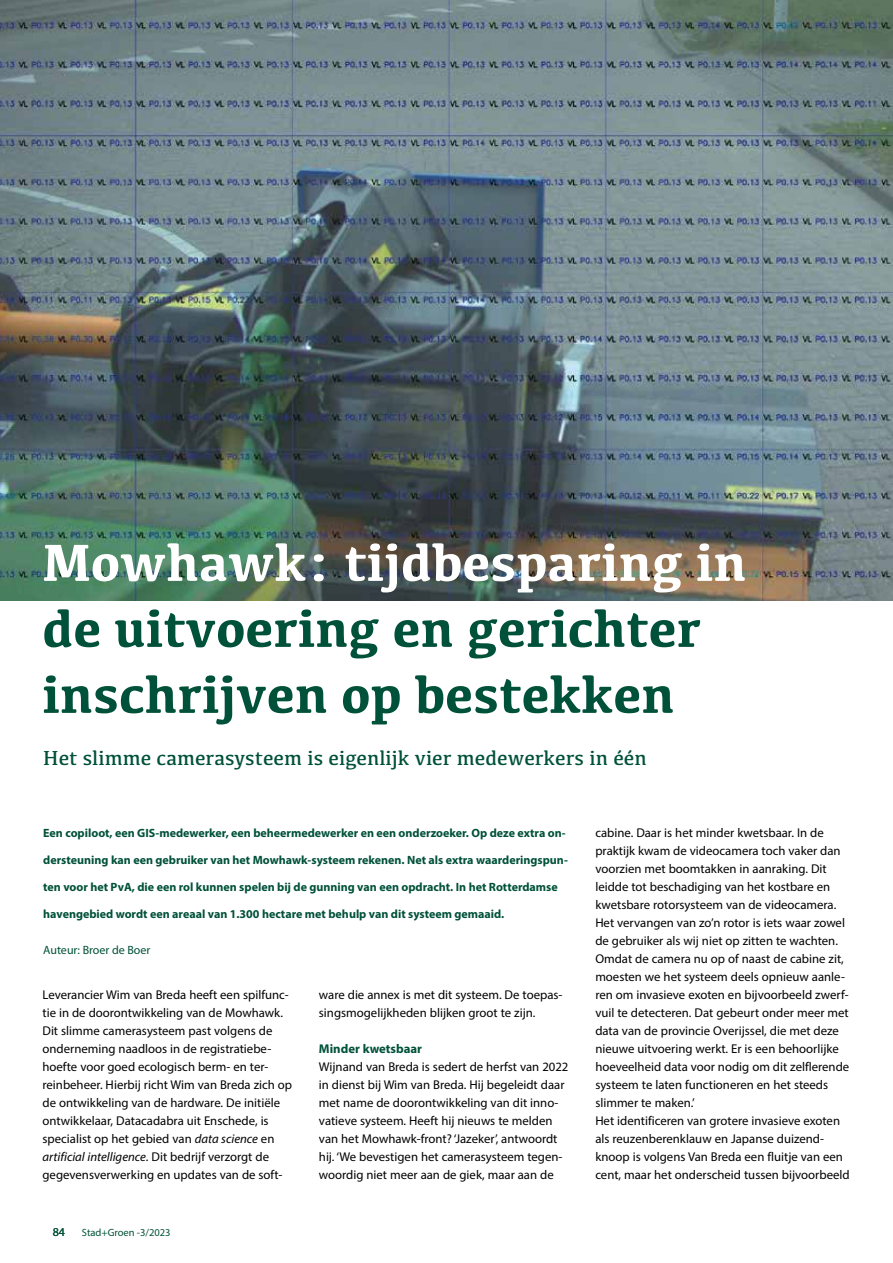
<style>
.page{position:relative;width:893px;height:1263px;background:#fff}
.page>*{position:absolute;margin:0;border:0;box-sizing:border-box;transform-origin:0 0}
.t1{font:700 54px/66px "Kefa";color:#005139}
.t2{font:700 54px "Kefa";color:#fff}
.t3{font:21px "Kefa";color:#005139}
.t4{font:12.75px/18px "Myriad Pro";color:#000}
.t5{font:700 12.75px "Myriad Pro";color:#005139}
.t6{font:700 12px "Myriad Pro";color:#005139}
.t7{font:12px "Myriad Pro";color:#005139}
.t8{font:10.5px "Myriad Pro";color:#005139}
.s1{font-style:italic}
</style>
<div class="page">
<img style="left:0;top:0;width:893px;height:600px">
<h1 class="t2" style="left:43px;top:527px;width:705px">Mowhawk: tijdbesparing in</h1>
<h1 class="t1" style="left:43px;top:593px;width:660px">de uitvoering en gerichter inschrijven op bestekken</h1>
<h2 class="t3" style="left:43px;top:745px;width:605px">Het slimme camerasysteem is eigenlijk vier medewerkers in één</h2>
<p class="t6" style="left:43px;top:825px;width:524px">Een copiloot, een GIS-medewerker, een beheermedewerker en een onderzoeker. Op deze extra on-</p>
<p class="t6" style="left:43px;top:852px;width:526px">dersteuning kan een gebruiker van het Mowhawk-systeem rekenen. Net als extra waarderingspun-</p>
<p class="t6" style="left:43px;top:879px;width:516px">ten voor het PvA, die een rol kunnen spelen bij de gunning van een opdracht. In het Rotterdamse</p>
<p class="t6" style="left:43px;top:906px;width:462px">havengebied wordt een areaal van 1.300 hectare met behulp van dit systeem gemaaid.</p>
<p class="t7" style="left:43px;top:943px;width:109px">Auteur: Broer de Boer</p>
<p class="t4" style="left:43px;top:986px;width:251px">Leverancier Wim van Breda heeft een spilfunc&shy;tie in de doorontwikkeling van de Mowhawk.<br>Dit slimme camerasysteem past volgens de onderneming naadloos in de registratiebe&shy;hoefte voor goed ecologisch berm- en ter&shy;reinbeheer. Hierbij richt Wim van Breda zich op de ontwikkeling van de hardware. De initiële ontwikkelaar, Datacadabra uit Enschede, is specialist op het gebied van <span class="s1">data science</span> en <span class="s1">artificial intelligence</span>. Dit bedrijf verzorgt de gegevensverwerking en updates van de soft-</p>
<p class="t4" style="left:319px;top:986px;width:245px">ware die annex is met dit systeem. De toepas&shy;singsmogelijkheden blijken groot te zijn.</p>
<p class="t5" style="left:319px;top:1040px;width:105px">Minder kwetsbaar</p>
<p class="t4" style="left:319px;top:1058px;width:251px">Wijnand van Breda is sedert de herfst van 2022 in dienst bij Wim van Breda. Hij begeleidt daar met name de doorontwikkeling van dit inno&shy;vatieve systeem. Heeft hij nieuws te melden van het Mowhawk-front? ‘Jazeker’, antwoordt hij. ‘We bevestigen het camerasysteem tegen&shy;woordig niet meer aan de giek, maar aan de</p>
<p class="t7" style="left:53px;top:1224px;width:14px">84</p>
<p class="t8" style="left:82px;top:1226px;width:90px">Stad+Groen -3/2023</p>
<p class="t4" style="left:595px;top:824px;width:256px">cabine. Daar is het minder kwetsbaar. In de praktijk kwam de videocamera toch vaker dan voorzien met boomtakken in aanraking. Dit leidde tot beschadiging van het kostbare en kwetsbare rotorsysteem van de videocamera.<br>Het vervangen van zo’n rotor is iets waar zowel de gebruiker als wij niet op zitten te wachten.<br>Omdat de camera nu op of naast de cabine zit, moesten we het systeem deels opnieuw aanle&shy;ren om invasieve exoten en bijvoorbeeld zwerf&shy;vuil te detecteren. Dat gebeurt onder meer met data van de provincie Overijssel, die met deze nieuwe uitvoering werkt. Er is een behoorlijke hoeveelheid data voor nodig om dit zelflerende systeem te laten functioneren en het steeds slimmer te maken.’<br>Het identificeren van grotere invasieve exoten als reuzenberenklauw en Japanse duizend&shy;knoop is volgens Van Breda een fluitje van een cent, maar het onderscheid tussen bijvoorbeeld</p>
</div>
